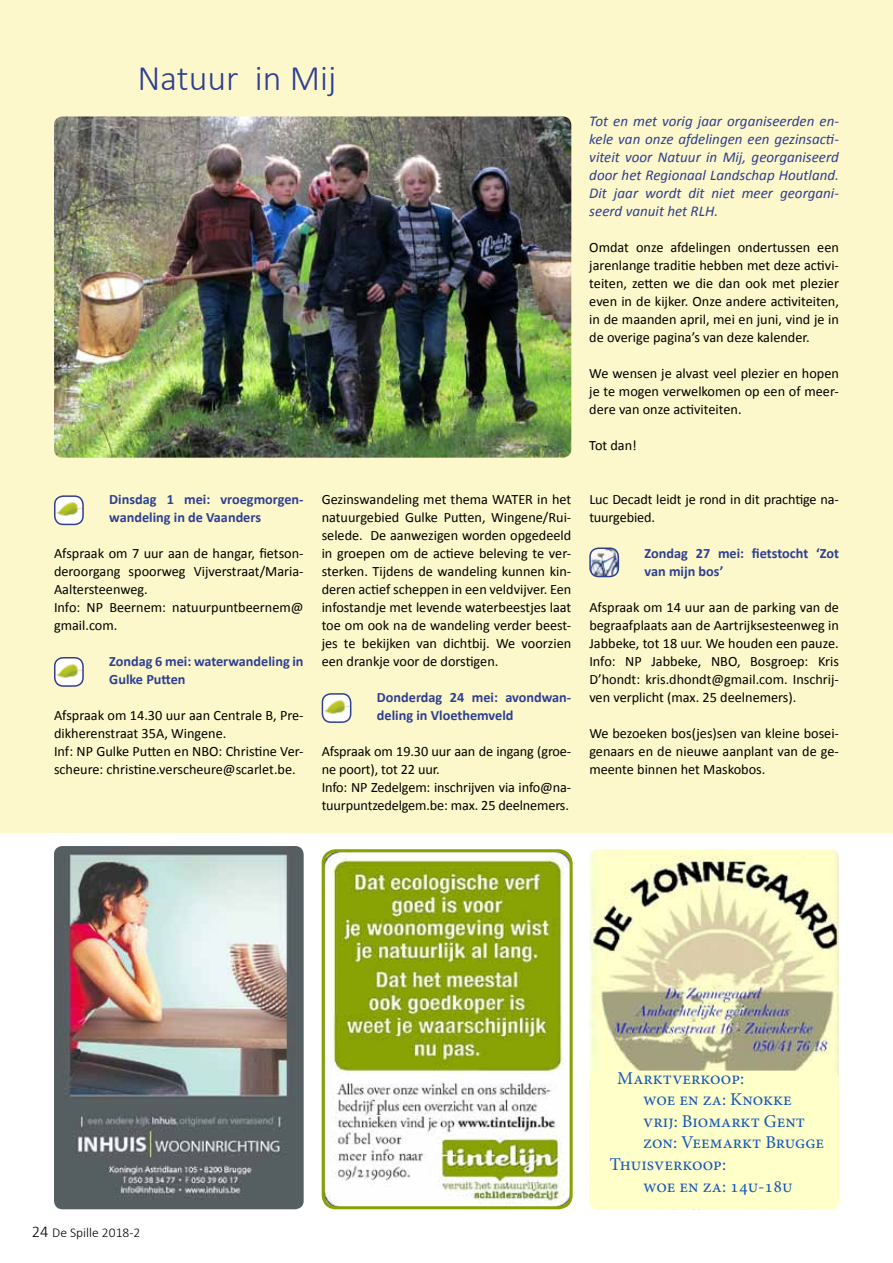
<style>
.page{position:relative;width:893px;height:1263px;background:#fff}
.page>*{position:absolute;margin:0;border:0;box-sizing:border-box;transform-origin:0 0}
.t1{font:300 36px "Calibri";color:#2f3f92}
.t2{font:18px "Minion Pro";color:#1457ba}
.t3{font:italic 15px/18px "Calibri";color:#2f3f92;text-align:justify}
.t4{font:14.25px/18px "Calibri";color:#000;text-align:justify}
.t5{font:700 14.25px/18px "Calibri";color:#2f3f92}
.t6{font:300 13.5px "Calibri";color:#000}
.s1{font-size:16.5px}
</style>
<div class="page">
<div style="left:0;top:0;width:893px;height:833px;background:#fcf8cb"></div>
<img style="left:54px;top:116px;width:517px;height:342px">
<img style="left:589px;top:849px;width:250px;height:360px">
<div style="left:589px;top:1070px;width:250px;height:139px;background:#ffffc9;border-radius:9px"></div>
<img style="left:54px;top:846px;width:250px;height:363px">
<img style="left:323px;top:853px;width:246px;height:355px">
<div style="left:322px;top:849px;width:251px;height:360px;border:3px solid #88a201;border-radius:13px"></div>
<div style="left:55px;top:496px;width:28px;height:28px;background:#fff;border-radius:9px"></div>
<img style="left:57px;top:502px;width:24px;height:14px">
<div style="left:54px;top:495px;width:30px;height:30px;border:2px solid #2f3f92;border-radius:9px"></div>
<div style="left:55px;top:658px;width:28px;height:28px;background:#fff;border-radius:9px"></div>
<img style="left:57px;top:664px;width:24px;height:14px">
<div style="left:54px;top:657px;width:30px;height:30px;border:2px solid #2f3f92;border-radius:9px"></div>
<div style="left:322px;top:694px;width:29px;height:28px;background:#fff;border-radius:9px"></div>
<img style="left:325px;top:700px;width:23px;height:14px">
<div style="left:322px;top:693px;width:29px;height:30px;border:2px solid #2f3f92;border-radius:9px"></div>
<img style="left:590px;top:550px;width:28px;height:26px">
<div style="left:589px;top:547px;width:30px;height:30px;border:2px solid #2f3f92;border-radius:9px"></div>
<h1 class="t1" style="left:137px;top:56px;width:201px">Natuur in Mij</h1>
<p class="t5" style="left:109px;top:490px;width:196px">Dinsdag 1 mei: vroegmorgen&shy;wandeling in de Vaanders</p>
<p class="t4" style="left:54px;top:544px;width:251px;text-align:left">Afspraak om 7 uur aan de hangar, fietson&shy;deroorgang spoorweg Vijverstraat/Maria-<br>Aaltersteenweg.<br>Info: NP Beernem: natuurpuntbeernem@ gmail.com.</p>
<p class="t5" style="left:109px;top:652px;width:196px">Zondag 6 mei: waterwandeling in<br>Gulke Putten</p>
<p class="t4" style="left:54px;top:706px;width:251px;text-align:left">Afspraak om 14.30 uur aan Centrale B, Pre&shy;dikherenstraat 35A, Wingene.<br>Inf: NP Gulke Putten en NBO: Christine Ver&shy;scheure: christine.verscheure@scarlet.be.</p>
<p class="t4" style="left:322px;top:490px;width:251px">Gezinswandeling met thema WATER in het natuurgebied Gulke Putten, Wingene/Rui&shy;selede. De aanwezigen worden opgedeeld in groepen om de actieve beleving te ver&shy;sterken. Tijdens de wandeling kunnen kin&shy;deren actief scheppen in een veldvijver. Een infostandje met levende waterbeestjes laat toe om ook na de wandeling verder beest&shy;jes te bekijken van dichtbij. We voorzien een drankje voor de dorstigen.</p>
<p class="t5" style="left:377px;top:688px;width:196px">Donderdag 24 mei: avondwan&shy;deling in Vloethemveld</p>
<p class="t4" style="left:322px;top:742px;width:251px;text-align:left">Afspraak om 19.30 uur aan de ingang (groe&shy;ne poort), tot 22 uur.<br>Info: NP Zedelgem: inschrijven via info@na&shy;tuurpuntzedelgem.be: max. 25 deelnemers.</p>
<p class="t3" style="left:589px;top:111px;width:251px">Tot en met vorig jaar organiseerden en&shy;kele van onze afdelingen een gezinsacti&shy;viteit voor Natuur in Mij, georganiseerd door het Regionaal Landschap Houtland.<br>Dit jaar wordt dit niet meer georgani&shy;seerd vanuit het RLH.</p>
<p class="t4" style="left:589px;top:238px;width:251px">Omdat onze afdelingen ondertussen een jarenlange traditie hebben met deze activi&shy;teiten, zetten we die dan ook met plezier even in de kijker. Onze andere activiteiten, in de maanden april, mei en juni, vind je in de overige pagina’s van deze kalender.</p>
<p class="t4" style="left:589px;top:364px;width:251px">We wensen je alvast veel plezier en hopen je te mogen verwelkomen op een of meer&shy;dere van onze activiteiten.</p>
<p class="t4" style="left:589px;top:436px;width:49px">Tot dan!</p>
<p class="t4" style="left:589px;top:490px;width:251px">Luc Decadt leidt je rond in dit prachtige na&shy;tuurgebied.</p>
<p class="t5" style="left:645px;top:544px;width:196px">Zondag 27 mei: fietstocht ‘Zot van mijn bos’</p>
<p class="t4" style="left:589px;top:598px;width:251px">Afspraak om 14 uur aan de parking van de begraafplaats aan de Aartrijksesteenweg in Jabbeke, tot 18 uur. We houden een pauze.<br>Info: NP Jabbeke, NBO, Bosgroep: Kris D’hondt: kris.dhondt@gmail.com. Inschrij&shy;ven verplicht (max. 25 deelnemers).</p>
<p class="t4" style="left:589px;top:724px;width:251px">We bezoeken bos(jes)sen van kleine bosei&shy;genaars en de nieuwe aanplant van de ge&shy;meente binnen het Maskobos.</p>
<p class="t6" style="left:32px;top:1224px;width:110px"><span class="s1">24</span> De Spille 2018-2</p>
<p class="t2" style="left:617px;top:1066px;width:128px">Marktverkoop:</p>
<p class="t2" style="left:643px;top:1087px;width:150px">woe en za: Knokke</p>
<p class="t2" style="left:643px;top:1109px;width:163px">vrij: Biomarkt Gent</p>
<p class="t2" style="left:643px;top:1131px;width:182px">zon: Veemarkt Brugge</p>
<p class="t2" style="left:610px;top:1152px;width:118px">Thuisverkoop:</p>
<p class="t2" style="left:643px;top:1174px;width:151px">woe en za: 14u-18u</p>
</div>
